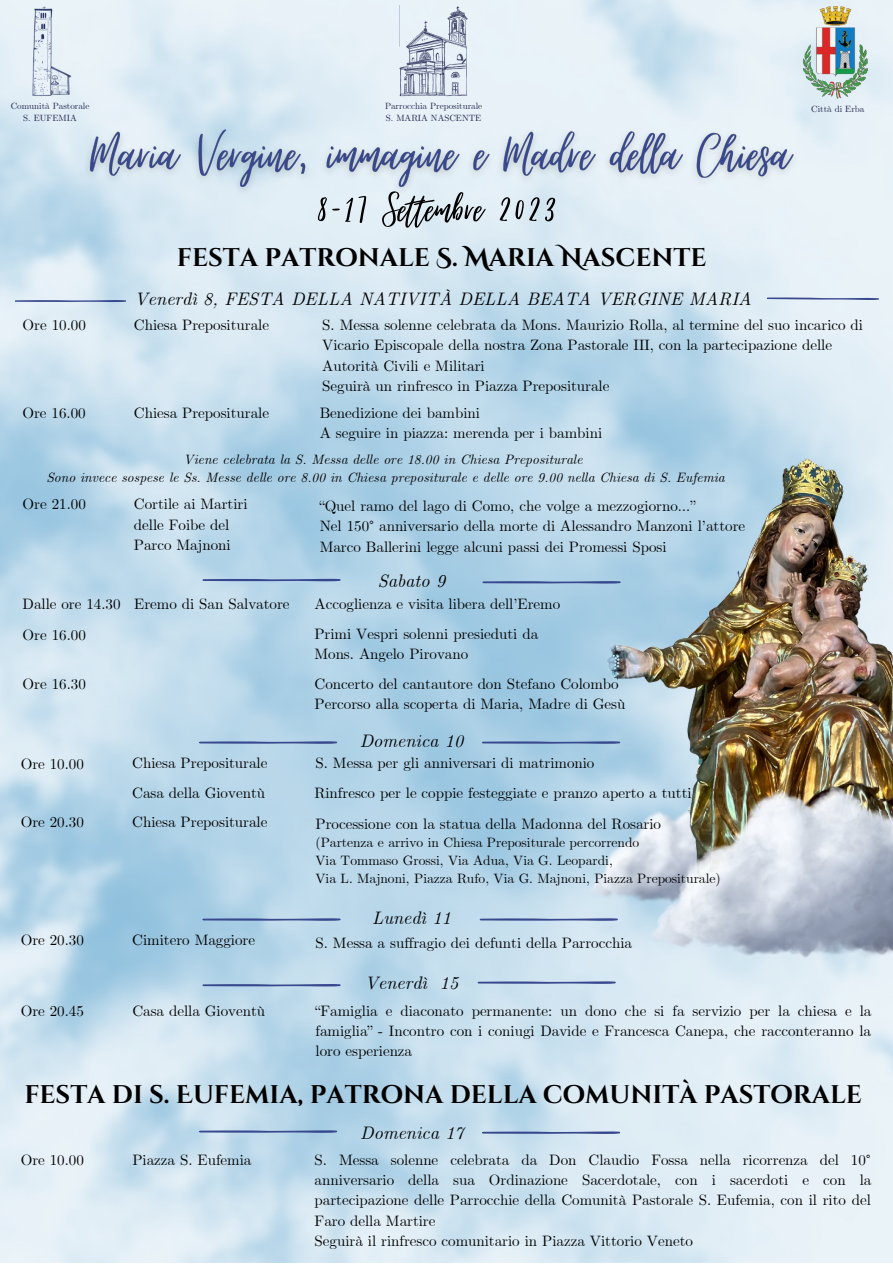
<style>
.page{position:relative;width:893px;height:1264px;background:#fff}
.page>*{position:absolute;margin:0;border:0;box-sizing:border-box;transform-origin:0 0}
.t1{font:54px "Virtual";color:#000}
.t2{font:700 25.5px "Cinzel Decorative";color:#000}
.t3{font:italic 18px "CMU Serif";color:#000}
.t4{font:15px/20.2px "CMU Serif";color:#000}
.t5{font:italic 13.5px/18px "CMU Serif";color:#000;text-align:center}
.t6{font:13.5px/18px "CMU Serif";color:#000}
.t7{font:9px/12px "CMU Serif";color:#1e204c}
</style>
<div class="page">
<img style="left:0;top:0;width:892px;height:1262px">
<img style="left:32px;top:6px;width:41px;height:92px">
<img style="left:400px;top:6px;width:67px;height:92px">
<img style="left:803px;top:7px;width:64px;height:92px">
<img style="left:589px;top:809px;width:60px;height:94px">
<img style="left:596px;top:437px;width:296px;height:458px">
<img style="left:649px;top:785px;width:243px;height:175px">
<svg style="left:482px;top:581px;width:139px;height:2px"></svg>
<img style="left:77px;top:106px;width:744px;height:104px">
<svg style="left:202px;top:578px;width:139px;height:3px"></svg>
<svg style="left:199px;top:741px;width:138px;height:3px"></svg>
<svg style="left:482px;top:741px;width:138px;height:3px"></svg>
<svg style="left:15px;top:300px;width:111px;height:2px"></svg>
<svg style="left:766px;top:297px;width:113px;height:3px"></svg>
<svg style="left:202px;top:918px;width:139px;height:3px"></svg>
<svg style="left:479px;top:918px;width:139px;height:3px"></svg>
<svg style="left:202px;top:983px;width:139px;height:3px"></svg>
<svg style="left:477px;top:981px;width:139px;height:3px"></svg>
<svg style="left:199px;top:1130px;width:138px;height:2px"></svg>
<svg style="left:482px;top:1131px;width:138px;height:3px"></svg>
<p class="t7" style="left:11px;top:100px;width:80px">Comunità Pastorale</p>
<p class="t7" style="left:811px;top:104px;width:55px">Città di Erba</p>
<p class="t7" style="left:23px;top:112px;width:55px">S. EUFEMIA</p>
<p class="t7" style="left:385px;top:100px;width:99px">Parrocchia Prepositurale<br>S. MARIA NASCENTE</p>
<h1 class="t1" style="left:315px;top:180px;width:244px">8-17 Settembre 2023</h1>
<h2 class="t2" style="left:177px;top:241px;width:531px">festa patronale S. Maria Nascente</h2>
<p class="t3" style="left:135px;top:288px;width:618px">Venerdì 8, FESTA DELLA NATIVITÀ DELLA BEATA VERGINE MARIA</p>
<p class="t4" style="left:23px;top:316px;width:65px">Ore 10.00</p>
<p class="t4" style="left:134px;top:316px;width:137px">Chiesa Prepositurale</p>
<p class="t4" style="left:322px;top:316px;width:542px">S. Messa solenne celebrata da Mons. Maurizio Rolla, al termine del suo incarico di Vicario Episcopale della nostra Zona Pastorale III, con la partecipazione delle Autorità Civili e Militari<br>Seguirà un rinfresco in Piazza Prepositurale</p>
<p class="t4" style="left:134px;top:404px;width:137px">Chiesa Prepositurale</p>
<p class="t4" style="left:319px;top:404px;width:284px">Benedizione dei bambini<br>A seguire in piazza: merenda per i bambini</p>
<p class="t5" style="left:46px;top:451px;width:679px">Viene celebrata la S. Messa delle ore 18.00 in Chiesa Prepositurale<br>Sono invece sospese le Ss. Messe delle ore 8.00 in Chiesa prepositurale e delle ore 9.00 nella Chiesa di S. Eufemia</p>
<p class="t4" style="left:23px;top:495px;width:65px">Ore 21.00</p>
<p class="t4" style="left:134px;top:495px;width:115px">Cortile ai Martiri delle Foibe del<br>Parco Majnoni</p>
<p class="t4" style="left:319px;top:496px;width:427px;line-height:20.9px">“Quel ramo del lago di Como, che volge a mezzogiorno…”<br>Nel 150° anniversario della morte di Alessandro Manzoni l’attore<br>Marco Ballerini legge alcuni passi dei Promessi Sposi</p>
<p class="t4" style="left:22px;top:404px;width:65px">Ore 16.00</p>
<p class="t3" style="left:378px;top:570px;width:69px">Sabato 9</p>
<p class="t4" style="left:23px;top:594px;width:268px">Dalle ore 14.30 Eremo di San Salvatore</p>
<p class="t4" style="left:314px;top:594px;width:247px">Accoglienza e visita libera dell’Eremo</p>
<p class="t4" style="left:23px;top:626px;width:65px">Ore 16.00</p>
<p class="t4" style="left:314px;top:624px;width:225px">Primi Vespri solenni presieduti da<br>Mons. Angelo Pirovano</p>
<p class="t4" style="left:23px;top:675px;width:65px">Ore 16.30</p>
<p class="t4" style="left:314px;top:675px;width:312px">Concerto del cantautore don Stefano Colombo<br>Percorso alla scoperta di Maria, Madre di Gesù</p>
<p class="t3" style="left:359px;top:730px;width:105px">Domenica 10</p>
<p class="t4" style="left:21px;top:754px;width:65px">Ore 10.00</p>
<p class="t4" style="left:132px;top:753px;width:137px">Chiesa Prepositurale</p>
<p class="t4" style="left:315px;top:753px;width:280px">S. Messa per gli anniversari di matrimonio</p>
<p class="t4" style="left:132px;top:783px;width:134px">Casa della Gioventù</p>
<p class="t4" style="left:314px;top:783px;width:378px">Rinfresco per le coppie festeggiate e pranzo aperto a tutti</p>
<p class="t4" style="left:21px;top:813px;width:65px">Ore 20.30</p>
<p class="t4" style="left:132px;top:813px;width:137px">Chiesa Prepositurale</p>
<p class="t4" style="left:315px;top:814px;width:347px">Processione con la statua della Madonna del Rosario</p>
<p class="t6" style="left:315px;top:833px;width:406px">(Partenza e arrivo in Chiesa Prepositurale percorrendo<br>Via Tommaso Grossi, Via Adua, Via G. Leopardi,<br>Via L. Majnoni, Piazza Rufo, Via G. Majnoni, Piazza Prepositurale)</p>
<p class="t3" style="left:372px;top:906px;width:80px">Lunedì 11</p>
<p class="t4" style="left:21px;top:930px;width:65px">Ore 20.30</p>
<p class="t4" style="left:132px;top:930px;width:124px">Cimitero Maggiore</p>
<p class="t4" style="left:315px;top:933px;width:318px">S. Messa a suffragio dei defunti della Parrocchia</p>
<p class="t3" style="left:365px;top:972px;width:95px">Venerdì 15</p>
<p class="t4" style="left:21px;top:1001px;width:65px">Ore 20.45</p>
<p class="t4" style="left:132px;top:1001px;width:134px">Casa della Gioventù</p>
<p class="t4" style="left:315px;top:1001px;width:557px;text-align:justify">“Famiglia e diaconato permanente: un dono che si fa servizio per la chiesa e la famiglia” - Incontro con i coniugi Davide e Francesca Canepa, che racconteranno la loro esperienza</p>
<h2 class="t2" style="left:24px;top:1077px;width:839px">festa di s. Eufemia, patrona della comunità pastorale</h2>
<p class="t3" style="left:360px;top:1122px;width:105px">Domenica 17</p>
<p class="t4" style="left:21px;top:1150px;width:65px">Ore 10.00</p>
<p class="t4" style="left:132px;top:1150px;width:120px">Piazza S. Eufemia</p>
<p class="t4" style="left:314px;top:1150px;width:558px">S. Messa solenne celebrata da Don Claudio Fossa nella ricorrenza del 10° anniversario della sua Ordinazione Sacerdotale, con i sacerdoti e con la partecipazione delle Parrocchie della Comunità Pastorale S. Eufemia, con il rito del Faro della Martire<br>Seguirà il rinfresco comunitario in Piazza Vittorio Veneto</p>
</div>
